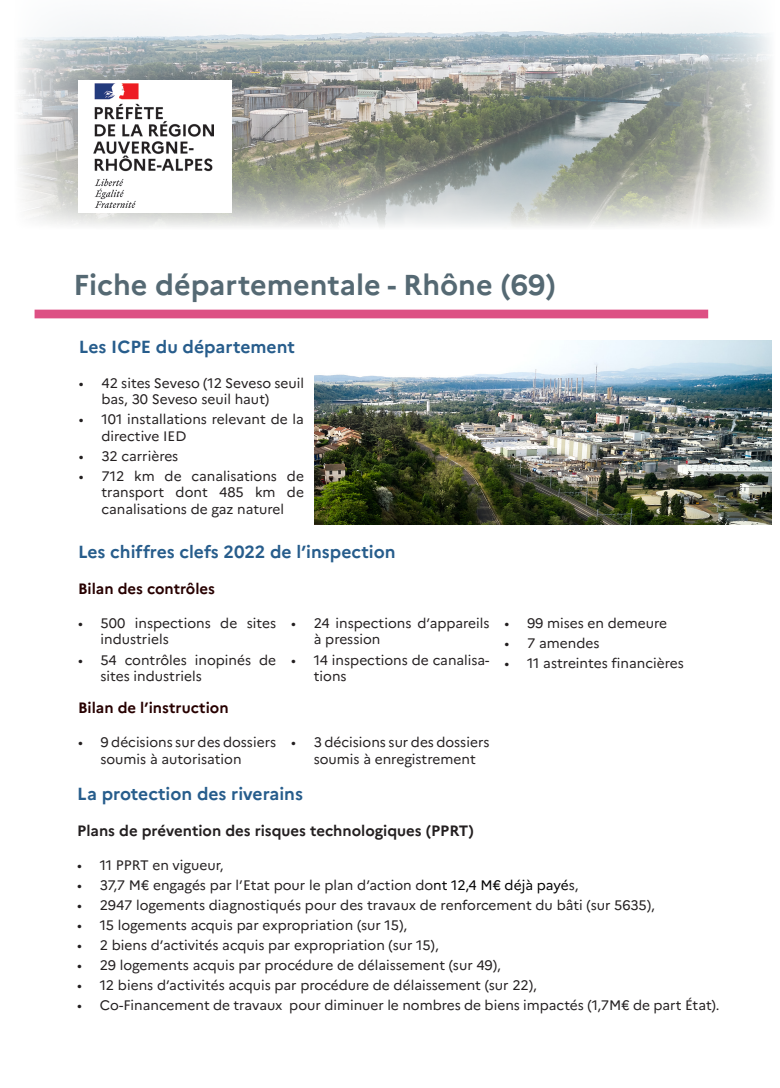
<style>
.page{position:relative;width:780px;height:1088px;background:#fff}
.page>*{position:absolute;margin:0;border:0;box-sizing:border-box;transform-origin:0 0}
.TITRES_PRINCIPAUX{font:700 28.75px "Marianne";color:#556973}
.Style_de_paragraphe_1{font:700 17.5px "Marianne";color:#275d8c}
.Style_de_paragraphe_2{font:700 15px "Marianne";color:#231f20}
.t1{font:700 15px "Marianne";color:#270000}
.t2{font:13.75px/16.5px "Marianne";color:#231f20}
.s1{color:#000}
</style>
<div class="page">
<img style="left:18px;top:18px;width:753px;height:209px">
<div style="left:35px;top:310px;width:673px;height:8px;background:#dd5084"></div>
<img style="left:315px;top:340px;width:456px;height:184px">
<div style="left:79px;top:80px;width:153px;height:133px;background:#fff"></div>
<img style="left:94px;top:83px;width:119px;height:124px">
<p class="TITRES_PRINCIPAUX" style="left:74px;top:263px;width:484px">Fiche départementale - Rhône (69)</p>
<p class="Style_de_paragraphe_1" style="left:79px;top:334px;width:217px">Les ICPE du département</p>
<p class="t2" style="left:101px;top:373px;width:204px;text-indent:-22px">• 42 sites Seveso (12 Seveso seuil bas, 30 Seveso seuil haut)</p>
<p class="t2" style="left:101px;top:410px;width:204px;text-indent:-22px">• 101 installations relevant de la directive IED</p>
<p class="t2" style="left:79px;top:446px;width:101px">• 32 carrières</p>
<p class="t2" style="left:101px;top:467px;width:204px;text-align:justify;text-indent:-22px">• 712 km de canalisations de transport dont 485 km de canalisations de gaz naturel</p>
<p class="Style_de_paragraphe_1" style="left:78px;top:538px;width:319px">Les chiffres clefs 2022 de l’inspection</p>
<p class="t1" style="left:78px;top:577px;width:138px">Bilan des contrôles</p>
<p class="t2" style="left:100px;top:614px;width:177px;text-indent:-22px">• 500 inspections de sites industriels</p>
<p class="t2" style="left:100px;top:650px;width:177px;text-indent:-22px">• 54 contrôles inopinés de sites industriels</p>
<p class="t2" style="left:314px;top:614px;width:177px;text-indent:-22px">• 24 inspections d’appareils à pression</p>
<p class="t2" style="left:314px;top:650px;width:177px;text-indent:-22px">• 14 inspections de canalisa&shy;tions</p>
<p class="t2" style="left:504px;top:614px;width:164px">• 99 mises en demeure</p>
<p class="t2" style="left:504px;top:634px;width:96px">• 7 amendes</p>
<p class="t2" style="left:504px;top:654px;width:181px">• 11 astreintes financières</p>
<p class="t1" style="left:78px;top:696px;width:152px">Bilan de l’instruction</p>
<p class="t2" style="left:100px;top:733px;width:177px;text-indent:-22px">• 9 décisions sur des dossiers soumis à autorisation</p>
<p class="t2" style="left:314px;top:733px;width:177px;text-indent:-22px">• 3 décisions sur des dossiers soumis à enregistrement</p>
<p class="Style_de_paragraphe_1" style="left:77px;top:780px;width:227px">La protection des riverains</p>
<p class="Style_de_paragraphe_2" style="left:77px;top:819px;width:398px">Plans de prévention des risques technologiques (PPRT)</p>
<p class="t2" style="left:77px;top:856px;width:148px">• 11 PPRT en vigueur,</p>
<p class="t2" style="left:77px;top:876px;width:502px">• 37,7 M€ engagés par l’Etat pour le plan d’action do<span class="s1">nt 12,4 M€ déjà payé</span>s,</p>
<p class="t2" style="left:77px;top:896px;width:579px">• 2947 logements diagnostiqués pour des travaux de renforcement du bâti (sur 5635),</p>
<p class="t2" style="left:77px;top:916px;width:331px">• 15 logements acquis par expropriation (sur 15),</p>
<p class="t2" style="left:77px;top:936px;width:363px">• 2 biens d’activités acquis par expropriation (sur 15),</p>
<p class="t2" style="left:77px;top:956px;width:425px">• 29 logements acquis par procédure de délaissement (sur 49),</p>
<p class="t2" style="left:77px;top:976px;width:461px">• 12 biens d’activités acquis par procédure de délaissement (sur 22),</p>
<p class="t2" style="left:77px;top:996px;width:644px">• Co-Financement de travaux pour diminuer le nombres de biens impactés (1,7M€ de part État).</p>
</div>
